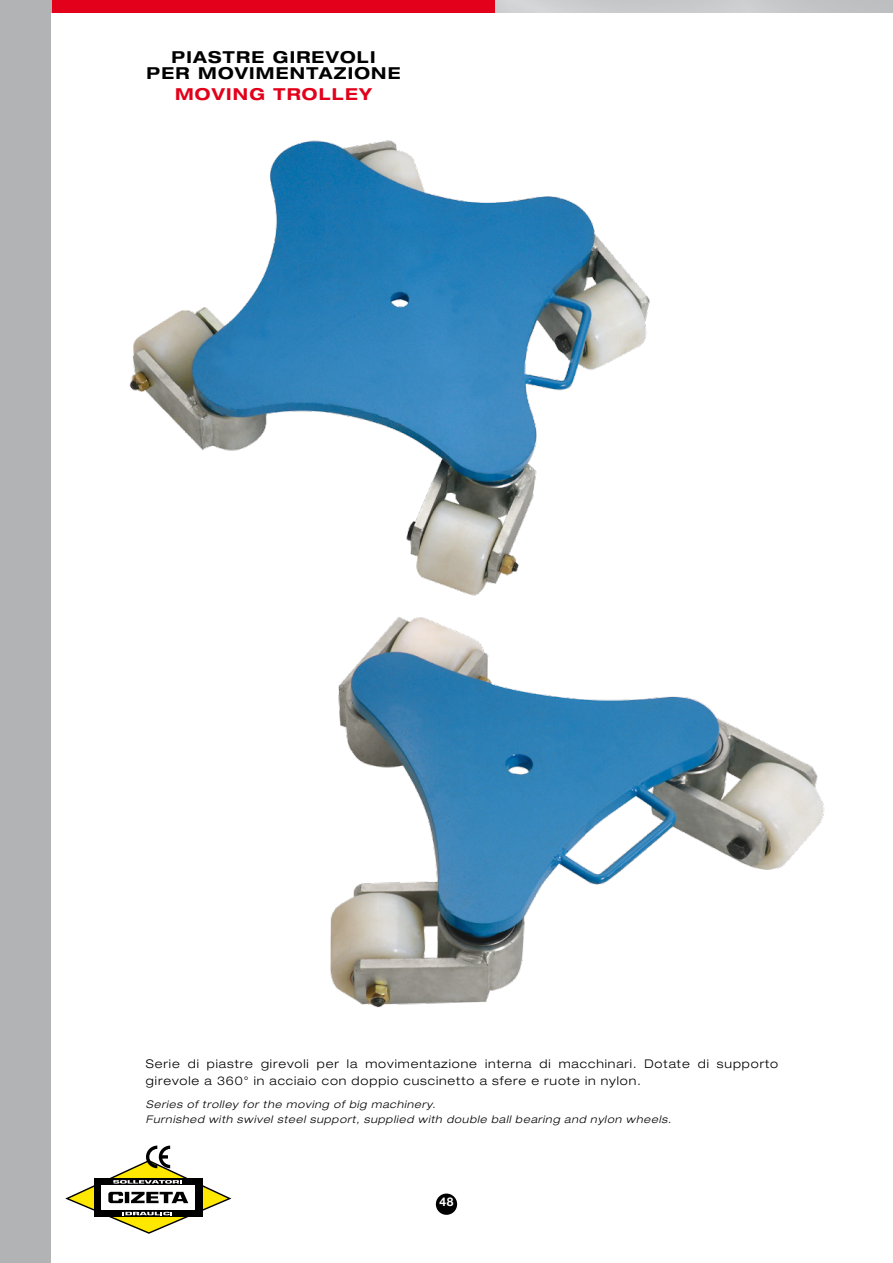
<style>
.page{position:relative;width:893px;height:1263px;background:#fff}
.page>*{position:absolute;margin:0;border:0;box-sizing:border-box;transform-origin:0 0}
.TESTI{font:700 expanded 16.5px "Helvetica Neue";letter-spacing:.075em;color:#000}
.TESTI-2{font:700 expanded 16.5px "Helvetica Neue";letter-spacing:.075em;color:#e2001a}
.TESTI-3{font:300 expanded 12px/16.5px "Helvetica Neue";letter-spacing:.075em;color:#000}
.t1{font:700 12px "Helvetica Neue";color:#fff}
.TESTI_-_ENG{font:italic 300 expanded 10.5px "Helvetica Neue";letter-spacing:.075em;color:#000}
</style>
<div class="page">
<img style="left:0;top:0;width:893px;height:1263px">
<div style="left:51px;top:13px;width:842px;height:1250px;background:#fff"></div>
<div style="left:52px;top:0;width:442px;height:13px;background:#e2001a"></div>
<div style="left:436px;top:1193px;width:21px;height:22px;background:#000;border-radius:50%"></div>
<img style="left:129px;top:140px;width:521px;height:456px">
<svg style="left:65px;top:1145px;width:167px;height:89px"></svg>
<img style="left:330px;top:617px;width:494px;height:391px">
<p class="TESTI" style="left:172px;top:47px;width:205px">PIASTRE GIREVOLI</p>
<p class="TESTI" style="left:147px;top:63px;width:256px">PER MOVIMENTAZIONE</p>
<p class="TESTI-2" style="left:175px;top:84px;width:198px">MOVING TROLLEY</p>
<p class="TESTI-3" style="left:146px;top:1055px;width:634px">Serie di piastre girevoli per la movimentazione interna di macchinari. Dotate di supporto girevole a 360° in acciaio con doppio cuscinetto a sfere e ruote in nylon.</p>
<p class="TESTI_-_ENG" style="left:146px;top:1098px;width:291px">Series of trolley for the moving of big machinery.</p>
<p class="TESTI_-_ENG" style="left:146px;top:1113px;width:526px">Furnished with swivel steel support, supplied with double ball bearing and nylon wheels.</p>
<p class="t1" style="left:440px;top:1194px;width:15px">48</p>
</div>
